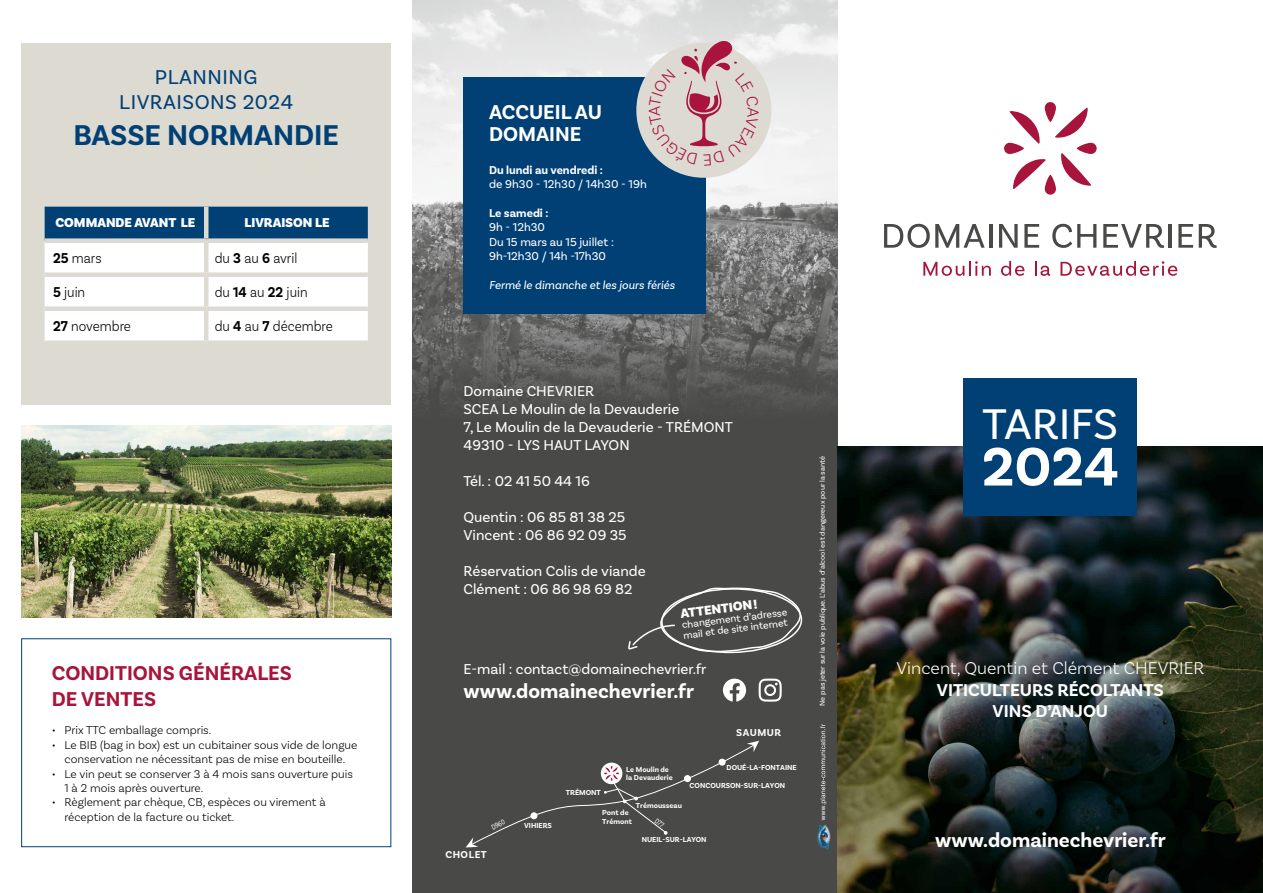
<style>
.page{position:relative;width:1263px;height:893px;background:#fff}
.page>*{position:absolute;margin:0;border:0;box-sizing:border-box;transform-origin:0 0}
.t1{font:700 57px "Basic Sans";color:#fff}
.t2{font:45px "Basic Sans";color:#fff}
.t3{font:700 30px "Basic Sans";color:#014075}
.t4{font:700 21px/22.5px "Basic Sans";color:#fff}
.t5{font:700 21px/25.2px "Basic Sans";color:#a8143b}
.t6{font:21px/25.2px "Basic Sans";letter-spacing:.025em;color:#014075;text-align:center}
.t7{font:700 18px/21.6px "Basic Sans";color:#fff;text-align:center}
.t8{font:300 18px "Basic Sans";color:#fff}
.t9{font:15px/18px "Basic Sans";color:#fff}
.t10{font:300 15px "Basic Sans";color:#000;scale:.9 1}
.t11{font:900 13.5px "Basic Sans";color:#fff}
.t12{font:300 12px/14.4px "Basic Sans";color:#000}
.t13{font:12px/14.4px "Basic Sans";color:#fff}
.t14{font:italic 12px "Basic Sans";color:#fff}
.t15{font:700 12px "Basic Sans";color:#fff}
.t16{font:10.5px/10.5px "Basic Sans";color:#fff}
.t17{font:700 10.5px "Basic Sans";letter-spacing:.05em;color:#fff}
.t18{font:700 7.65px/7.5px "Basic Sans";color:#fff}
.t19{font:7.65px "Basic Sans";color:#fff;scale:.75 1}
.t20{font:7.5px "Basic Sans";color:#fff}
.s1{font-weight:700}
</style>
<div class="page">
<div style="left:412px;top:0;width:426px;height:893px;background:#494948"></div>
<img style="left:838px;top:446px;width:425px;height:447px">
<img style="left:412px;top:0;width:426px;height:409px">
<svg style="left:884px;top:224px;width:101px;height:24px"></svg>
<hr style="left:989px;top:224px;width:3px;height:24px;background:#494948">
<svg style="left:999px;top:224px;width:19px;height:24px"></svg>
<svg style="left:1024px;top:224px;width:15px;height:24px"></svg>
<svg style="left:1052px;top:224px;width:44px;height:24px"></svg>
<svg style="left:1103px;top:224px;width:61px;height:24px"></svg>
<hr style="left:1168px;top:224px;width:3px;height:24px;background:#494948">
<svg style="left:1178px;top:224px;width:15px;height:24px"></svg>
<svg style="left:1199px;top:224px;width:18px;height:24px"></svg>
<svg style="left:923px;top:261px;width:68px;height:15px"></svg>
<svg style="left:1001px;top:261px;width:23px;height:15px"></svg>
<svg style="left:1035px;top:261px;width:15px;height:15px"></svg>
<svg style="left:1060px;top:261px;width:117px;height:15px"></svg>
<svg style="left:1061px;top:153px;width:30px;height:33px"></svg>
<svg style="left:1013px;top:159px;width:33px;height:30px"></svg>
<svg style="left:1009px;top:111px;width:31px;height:33px"></svg>
<svg style="left:1055px;top:108px;width:33px;height:30px"></svg>
<svg style="left:1077px;top:143px;width:20px;height:11px"></svg>
<svg style="left:1004px;top:143px;width:20px;height:11px"></svg>
<svg style="left:1045px;top:102px;width:11px;height:20px"></svg>
<svg style="left:1045px;top:175px;width:11px;height:20px"></svg>
<div style="left:964px;top:379px;width:173px;height:137px;background:#014075"></div>
<div style="left:463px;top:77px;width:243px;height:237px;background:#014075"></div>
<img style="left:816px;top:824px;width:15px;height:26px">
<svg style="left:820px;top:724px;width:7px;height:96px"></svg>
<svg style="left:723px;top:679px;width:23px;height:23px"></svg>
<svg style="left:759px;top:679px;width:23px;height:23px"></svg>
<svg style="left:628px;top:587px;width:175px;height:67px"></svg>
<div style="left:21px;top:638px;width:370px;height:209px;border:1px solid #014075"></div>
<img style="left:21px;top:426px;width:370px;height:191px">
<div style="left:21px;top:43px;width:370px;height:361px;background:#dddad1"></div>
<svg style="left:45px;top:207px;width:323px;height:133px;background:#bcccda"></svg>
<div style="left:45px;top:238px;width:161px;height:5px;background:#dddad1"></div>
<div style="left:206px;top:238px;width:162px;height:5px;background:#dddad1"></div>
<div style="left:45px;top:272px;width:161px;height:5px;background:#dddad1"></div>
<div style="left:206px;top:272px;width:162px;height:5px;background:#dddad1"></div>
<div style="left:45px;top:306px;width:161px;height:5px;background:#dddad1"></div>
<div style="left:206px;top:306px;width:162px;height:5px;background:#dddad1"></div>
<hr style="left:204px;top:207px;width:4px;height:31px;background:#dddad1">
<hr style="left:204px;top:243px;width:4px;height:29px;background:#dddad1">
<hr style="left:204px;top:277px;width:4px;height:29px;background:#dddad1">
<hr style="left:204px;top:311px;width:4px;height:29px;background:#dddad1">
<svg style="left:466px;top:741px;width:293px;height:106px"></svg>
<svg style="left:636px;top:40px;width:135px;height:138px;background:#cec3c4"></svg>
<h3 class="t6" style="left:119px;top:64px;width:175px">PLANNING<br>LIVRAISONS 2024</h3>
<h3 class="t3" style="left:73px;top:117px;width:267px">BASSE NORMANDIE</h3>
<p class="t11" style="left:55px;top:214px;width:142px">COMMANDE AVANT LE</p>
<p class="t11" style="left:244px;top:214px;width:87px">LIVRAISON LE</p>
<p class="t10" style="left:53px;top:249px;width:55px"><span class="s1">25</span> mars</p>
<p class="t10" style="left:215px;top:249px;width:93px">du <span class="s1">3</span> au <span class="s1">6</span> avril</p>
<p class="t10" style="left:53px;top:283px;width:37px"><span class="s1">5</span> juin</p>
<p class="t10" style="left:215px;top:283px;width:105px">du <span class="s1">14</span> au <span class="s1">22</span> juin</p>
<p class="t10" style="left:53px;top:317px;width:88px"><span class="s1">27</span> novembre</p>
<p class="t10" style="left:215px;top:317px;width:133px">du <span class="s1">4</span> au <span class="s1">7</span> décembre</p>
<h3 class="t5" style="left:52px;top:661px;width:242px">CONDITIONS GÉNÉRALES<br>DE VENTES</h3>
<p class="t12" style="left:52px;top:723px;width:161px">• Prix TTC emballage compris.</p>
<p class="t12" style="left:52px;top:737px;width:307px;text-align:center">• Le BIB (bag in box) est un cubitainer sous vide de longue conservation ne nécessitant pas de mise en bouteille.</p>
<p class="t12" style="left:65px;top:766px;width:290px;text-indent:-13px">• Le vin peut se conserver 3 à 4 mois sans ouverture puis<br>1 à 2 mois après ouverture.</p>
<p class="t12" style="left:65px;top:795px;width:263px;text-indent:-13px">• Règlement par chèque, CB, espèces ou virement à réception de la facture ou ticket.</p>
<h3 class="t4" style="left:489px;top:101px;width:114px">ACCUEIL AU<br>DOMAINE</h3>
<p class="t15" style="left:489px;top:162px;width:115px">Du lundi au vendredi :</p>
<p class="t13" style="left:489px;top:177px;width:159px">de 9h30 - 12h30 / 14h30 - 19h</p>
<p class="t15" style="left:489px;top:206px;width:61px">Le samedi :</p>
<p class="t13" style="left:489px;top:220px;width:126px">9h - 12h30<br>Du 15 mars au 15 juillet :<br>9h-12h30 / 14h -17h30</p>
<p class="t14" style="left:489px;top:278px;width:187px">Fermé le dimanche et les jours fériés</p>
<p class="t9" style="left:463px;top:382px;width:271px">Domaine CHEVRIER<br>SCEA Le Moulin de la Devauderie<br>7, Le Moulin de la Devauderie - TRÉMONT<br>49310 - LYS HAUT LAYON</p>
<p class="t9" style="left:463px;top:472px;width:128px">Tél. : 02 41 50 44 16</p>
<p class="t9" style="left:463px;top:508px;width:165px">Quentin : 06 85 81 38 25<br>Vincent : 06 86 92 09 35</p>
<p class="t9" style="left:463px;top:562px;width:184px">Réservation Colis de viande<br>Clément : 06 86 98 69 82</p>
<p class="t11" style="left:680px;top:605px;width:79px;rotate:-7deg">ATTENTION!</p>
<p class="t16" style="left:681px;top:619px;width:108px;rotate:-7deg">changement d’adresse mail et de site internet</p>
<p class="t9" style="left:463px;top:660px;width:244px">E-mail : contact@domainechevrier.fr</p>
<h3 class="t4" style="left:463px;top:680px;width:232px">www.domainechevrier.fr</h3>
<p class="t18" style="left:626px;top:766px;width:48px">Le Moulin de la Devauderie</p>
<p class="t17" style="left:736px;top:726px;width:46px">SAUMUR</p>
<p class="t18" style="left:726px;top:764px;width:72px">DOUÉ-LA-FONTAINE</p>
<p class="t19" style="left:490px;top:824px;width:20px;rotate:-27deg">D960</p>
<p class="t17" style="left:445px;top:848px;width:43px">CHOLET</p>
<p class="t18" style="left:524px;top:822px;width:29px">VIHIERS</p>
<p class="t18" style="left:566px;top:789px;width:36px">TRÉMONT</p>
<p class="t18" style="left:690px;top:782px;width:97px">CONCOURSON-SUR-LAYON</p>
<p class="t18" style="left:636px;top:801px;width:48px">Trémousseau</p>
<p class="t18" style="left:642px;top:836px;width:66px">NUEIL-SUR-LAYON</p>
<p class="t18" style="left:602px;top:807px;width:31px;line-height:9.1px">Pont de<br>Trémont</p>
<p class="t20" style="left:818px;top:706px;width:251px;rotate:-90deg">Ne pas jeter sur la voie publique. L’abus d’alcool est dangereux pour la santé</p>
<h2 class="t2" style="left:982px;top:397px;width:137px">TARIFS</h2>
<h1 class="t1" style="left:982px;top:432px;width:139px">2024</h1>
<h3 class="t8" style="left:896px;top:657px;width:309px">Vincent, Quentin et Clément CHEVRIER</h3>
<h3 class="t7" style="left:937px;top:679px;width:228px">VITICULTEURS RÉCOLTANTS<br>VINS D’ANJOU</h3>
<h3 class="t4" style="left:935px;top:829px;width:232px">www.domainechevrier.fr</h3>
</div>
